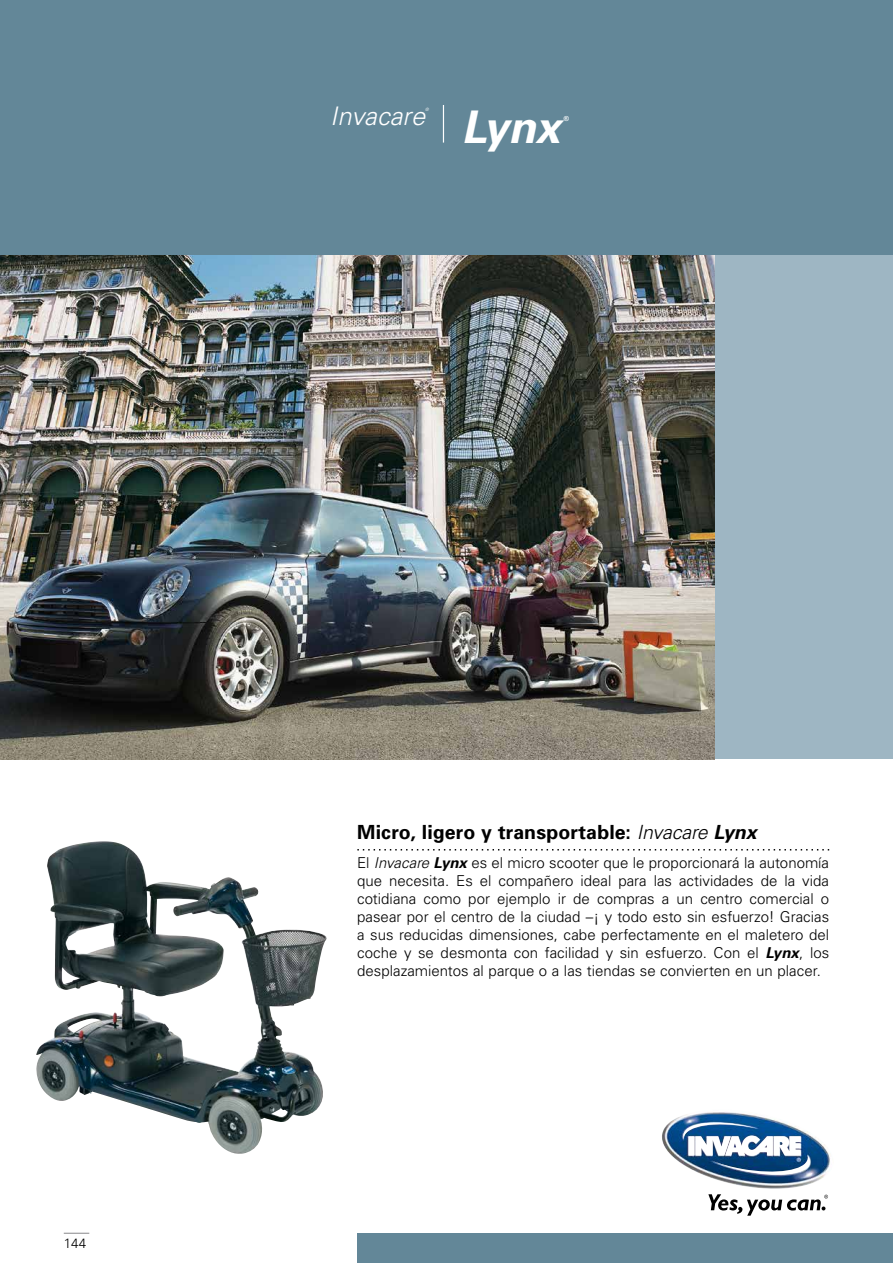
<style>
.page{position:relative;width:893px;height:1263px;background:#fff}
.page>*{position:absolute;margin:0;border:0;box-sizing:border-box;transform-origin:0 0}
.t1{font:italic 700 45px "Univers";color:#fff}
.t2{font:italic 300 25.5px "Univers";color:#fff}
.t3{font:700 19.5px "Univers";letter-spacing:.005em;color:#000}
.t4{font:300 15px/18px "Univers";color:#000;text-align:justify}
.t5{font:300 13.5px "Univers";color:#000}
.t6{font:italic 700 7.05px "Gill Sans";color:#fff}
.t7{font:italic 300 4.5px "Univers";color:#fff}
.s1{font-weight:300;font-style:italic}
.s2{font-style:italic}
.s3{font-weight:700;font-style:italic}
</style>
<div class="page">
<div style="left:0;top:0;width:893px;height:255px;background:#638798"></div>
<div style="left:714px;top:255px;width:179px;height:504px;background:#9eb6c3"></div>
<img style="left:0;top:255px;width:714px;height:504px">
<div style="left:357px;top:1233px;width:536px;height:30px;background:#638798"></div>
<svg style="left:357px;top:849px;width:472px;height:1px"></svg>
<img style="left:662px;top:1112px;width:168px;height:77px">
<img style="left:683px;top:1119px;width:127px;height:59px">
<svg style="left:708px;top:1194px;width:120px;height:22px"></svg>
<hr style="left:443px;top:105px;width:1px;height:38px;background:#fff">
<img style="left:36px;top:841px;width:291px;height:313px">
<svg style="left:64px;top:1233px;width:25px;height:1px"></svg>
<h2 class="t2" style="left:330px;top:101px;width:96px">Invacare</h2>
<p class="t7" style="left:425px;top:107px;width:5px">®</p>
<h1 class="t1" style="left:461px;top:100px;width:100px">Lynx</h1>
<p class="t6" style="left:564px;top:115px;width:7px">®</p>
<p class="t5" style="left:64px;top:1235px;width:24px">144</p>
<h3 class="t3" style="left:357px;top:819px;width:401px">Micro, ligero y transportable: <span class="s1">Invacare</span> <span class="s2">Lynx</span></h3>
<p class="t4" style="left:357px;top:853px;width:474px">El <span class="s2">Invacare</span> <span class="s3">Lynx</span> es el micro scooter que le proporcionará la autonomía que necesita. Es el compañero ideal para las actividades de la vida cotidiana como por ejemplo ir de compras a un centro comercial o pasear por el centro de la ciudad –¡ y todo esto sin esfuerzo! Gracias a sus reducidas dimensiones, cabe perfectamente en el maletero del coche y se desmonta con facilidad y sin esfuerzo. Con el <span class="s3">Lynx</span>, los desplazamientos al parque o a las tiendas se convierten en un placer.</p>
</div>
